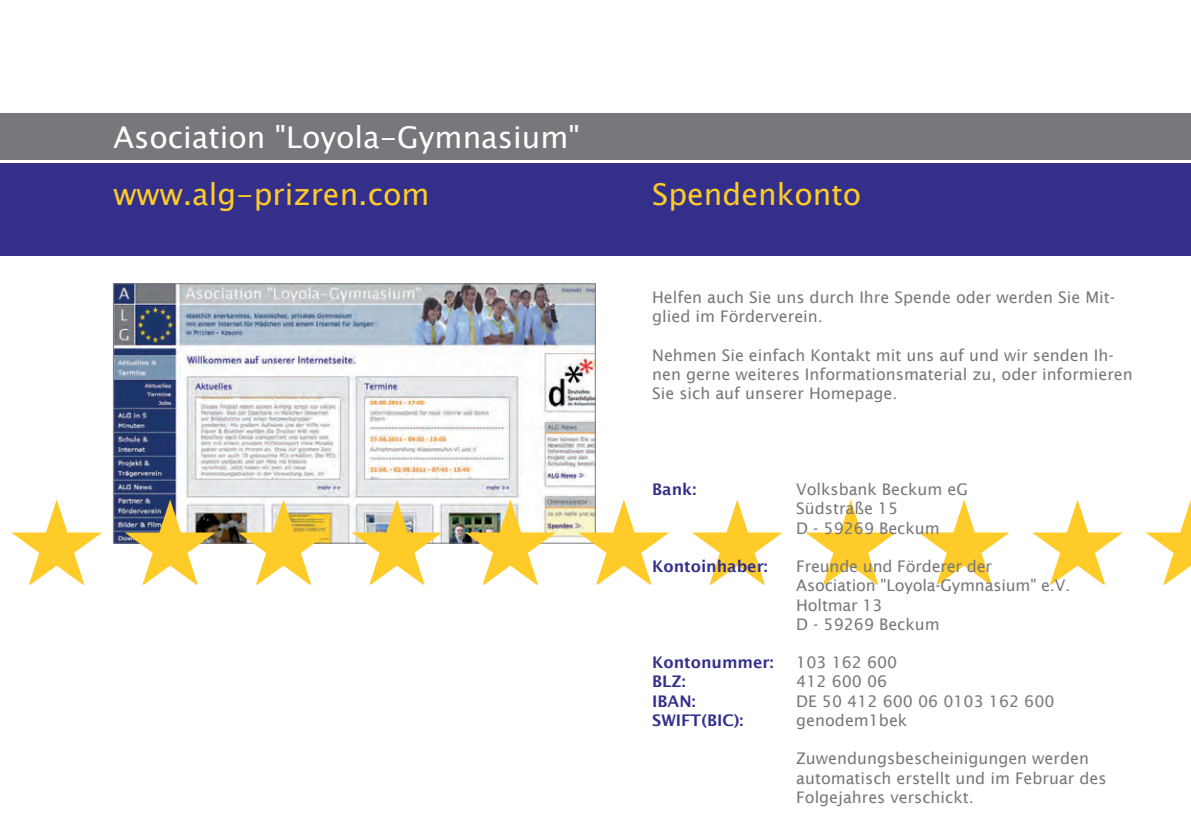
<style>
.page{position:relative;width:1191px;height:840px;background:#fff}
.page>*{position:absolute;margin:0;border:0;box-sizing:border-box;transform-origin:0 0}
.t1{font:30px "Lucida Sans Unicode";color:#fecb29}
.t2{font:30px "Lucida Sans Unicode";color:#fff}
.t3{font:16px/19.2px "Lucida Sans";color:#76787b}
.t4{font:600 16px "Lucida Sans";color:#332f8a}
</style>
<div class="page">
<img style="left:115px;top:285px;width:478px;height:256px">
<div style="left:0;top:113px;width:1191px;height:47px;background:#76787b"></div>
<div style="left:0;top:163px;width:1191px;height:92px;background:#332f8a"></div>
<svg style="left:11px;top:499px;width:91px;height:85px"></svg>
<svg style="left:351px;top:499px;width:91px;height:85px"></svg>
<img style="left:125px;top:499px;width:90px;height:85px">
<svg style="left:238px;top:499px;width:91px;height:85px"></svg>
<svg style="left:692px;top:499px;width:90px;height:85px"></svg>
<img style="left:465px;top:499px;width:91px;height:85px">
<svg style="left:578px;top:499px;width:91px;height:85px"></svg>
<svg style="left:1032px;top:499px;width:91px;height:85px"></svg>
<svg style="left:805px;top:499px;width:91px;height:85px"></svg>
<svg style="left:919px;top:499px;width:90px;height:85px"></svg>
<svg style="left:1145px;top:499px;width:46px;height:85px"></svg>
<h1 class="t2" style="left:113px;top:114px;width:468px">Asociation "Loyola-Gymnasium"</h1>
<h1 class="t1" style="left:113px;top:171px;width:318px">www.alg-prizren.com</h1>
<h1 class="t1" style="left:652px;top:171px;width:210px">Spendenkonto</h1>
<p class="t3" style="left:652px;top:287px;width:464px">Helfen auch Sie uns durch Ihre Spende oder werden Sie Mit&shy;glied im Förderverein.</p>
<p class="t3" style="left:652px;top:345px;width:482px">Nehmen Sie einfach Kontakt mit uns auf und wir senden Ih&shy;nen gerne weiteres Informationsmaterial zu, oder informieren<br>Sie sich auf unserer Homepage.</p>
<p class="t4" style="left:652px;top:480px;width:46px">Bank:</p>
<p class="t3" style="left:796px;top:479px;width:173px">Volksbank Beckum eG<br>Südstraße 15<br>D - 59269 Beckum</p>
<p class="t4" style="left:652px;top:557px;width:117px">Kontoinhaber:</p>
<p class="t3" style="left:796px;top:556px;width:275px">Freunde und Förderer der<br>Asociation "Loyola-Gymnasium" e.V.<br>Holtmar 13<br>D - 59269 Beckum</p>
<p class="t4" style="left:652px;top:653px;width:123px">Kontonummer:</p>
<p class="t3" style="left:796px;top:652px;width:103px">103 162 600</p>
<p class="t4" style="left:652px;top:672px;width:35px">BLZ:</p>
<p class="t3" style="left:796px;top:671px;width:93px">412 600 06</p>
<p class="t4" style="left:652px;top:691px;width:45px">IBAN:</p>
<p class="t3" style="left:796px;top:691px;width:260px">DE 50 412 600 06 0103 162 600</p>
<p class="t4" style="left:652px;top:710px;width:93px">SWIFT(BIC):</p>
<p class="t3" style="left:796px;top:710px;width:113px">genodem1bek</p>
<p class="t3" style="left:796px;top:748px;width:312px">Zuwendungsbescheinigungen werden automatisch erstellt und im Februar des<br>Folgejahres verschickt.</p>
</div>
